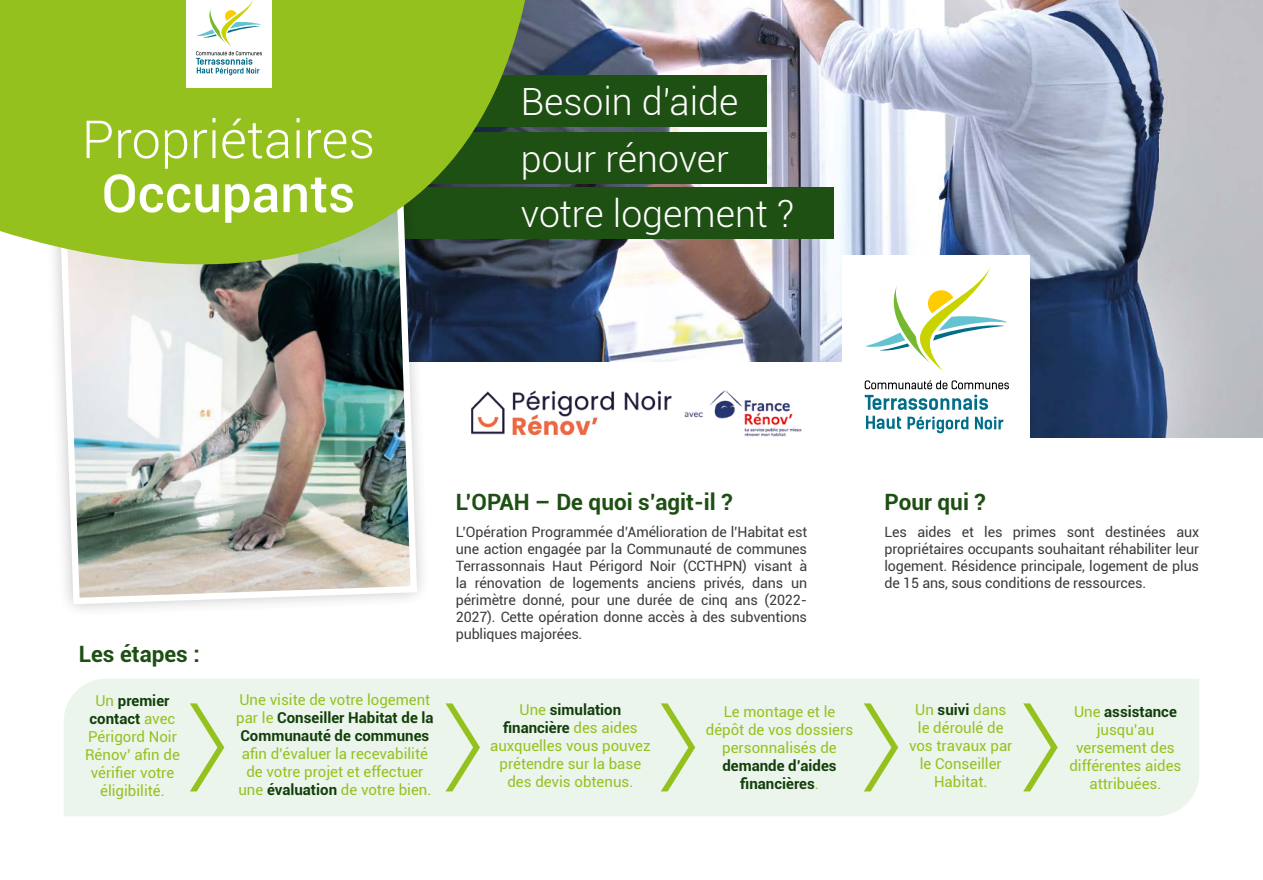
<style>
.page{position:relative;width:1263px;height:880px;background:#fff}
.page>*{position:absolute;margin:0;border:0;box-sizing:border-box;transform-origin:0 0}
.t1{font:300 52.5px "Roboto";color:#fff}
.t2{font:500 52.5px "Roboto";color:#fff}
.t3{font:300 37.5px/56.1px "Roboto";color:#fff}
.t4{font:700 22.5px "Roboto";color:#1e4f13}
.t5{font:15px/18px "Roboto";color:#95c11f;text-align:center}
.t6{font:700 15px/18px "Roboto";color:#123e0b}
.t7{font:14.25px/17.1px "Roboto";letter-spacing:-.01em;color:#3c3c3b;text-align:justify}
.s1{font-weight:700;color:#123e0b}
.s2{font-weight:400;color:#95c11f}
</style>
<div class="page">
<img style="left:528px;top:0;width:735px;height:438px">
<div style="left:389px;top:362px;width:597px;height:98px;background:#fff"></div>
<img style="left:471px;top:390px;width:331px;height:47px">
<div style="left:842px;top:255px;width:187px;height:205px;background:#fff"></div>
<svg style="left:866px;top:268px;width:141px;height:103px"></svg>
<svg style="left:865px;top:380px;width:144px;height:30px"></svg>
<svg style="left:907px;top:416px;width:61px;height:17px"></svg>
<svg style="left:975px;top:416px;width:28px;height:13px"></svg>
<svg style="left:866px;top:416px;width:35px;height:13px"></svg>
<div style="left:435px;top:76px;width:332px;height:51px;background:#1e4f13"></div>
<div style="left:387px;top:133px;width:380px;height:51px;background:#1e4f13"></div>
<div style="left:339px;top:188px;width:494px;height:51px;background:#1e4f13"></div>
<img style="left:58px;top:366px;width:362px;height:241px">
<svg style="left:0;top:0;width:528px;height:366px;background:#86a644"></svg>
<div style="left:64px;top:679px;width:1135px;height:137px;background:#ebf5ec"></div>
<svg style="left:190px;top:703px;width:34px;height:88px;background:#d9eac2"></svg>
<svg style="left:445px;top:703px;width:35px;height:88px;background:#daeac3"></svg>
<svg style="left:661px;top:703px;width:34px;height:88px;background:#d9eac2"></svg>
<svg style="left:864px;top:703px;width:34px;height:88px;background:#d9eac2"></svg>
<svg style="left:1023px;top:703px;width:35px;height:88px;background:#daeac3"></svg>
<div style="left:186px;top:0;width:85px;height:87px;background:#fff"></div>
<svg style="left:196px;top:0;width:66px;height:75px"></svg>
<svg style="left:1202px;top:0;width:31px;height:1px"></svg>
<h1 class="t1" style="left:82px;top:103px;width:295px">Propriétaires</h1>
<h1 class="t2" style="left:102px;top:156px;width:255px">Occupants</h1>
<h2 class="t3" style="left:521px;top:73px;width:275px">Besoin d'aide pour rénover votre logement ?</h2>
<h3 class="t4" style="left:79px;top:638px;width:123px">Les étapes :</h3>
<p class="t5" style="left:85px;top:691px;width:96px">Un <span class="s1">premier contact</span> avec<br>Périgord Noir<br>Rénov’ afin de vérifier votre éligibilité.</p>
<p class="t6" style="left:236px;top:690px;width:199px"><span class="s2">Une visite de votre logement par le</span> Conseiller Habitat de la<br>Communauté de communes</p>
<p class="t5" style="left:238px;top:744px;width:194px">afin d’évaluer la recevabilité de votre projet et effectuer une <span class="s1">évaluation</span> de votre bien.</p>
<h3 class="t4" style="left:456px;top:486px;width:278px">L’OPAH – De quoi s’agit-il ?</h3>
<p class="t7" style="left:456px;top:523px;width:353px">L’Opération Programmée d’Amélioration de l’Habitat est une action engagée par la Communauté de communes Terrassonnais Haut Périgord Noir (CCTHPN) visant à la rénovation de logements anciens privés, dans un périmètre donné, pour une durée de cinq ans (2022- 2027). Cette opération donne accès à des subventions publiques majorées.</p>
<p class="t5" style="left:490px;top:700px;width:162px">Une <span class="s1">simulation financière</span> des aides auxquelles vous pouvez prétendre sur la base des devis obtenus.</p>
<p class="t5" style="left:706px;top:702px;width:149px">Le montage et le dépôt de vos dossiers personnalisés de</p>
<p class="t6" style="left:722px;top:755px;width:116px;text-align:center">demande d’aides financières<span class="s2">.</span></p>
<h3 class="t4" style="left:884px;top:486px;width:103px">Pour qui ?</h3>
<p class="t7" style="left:884px;top:523px;width:316px">Les aides et les primes sont destinées aux propriétaires occupants souhaitant réhabiliter leur logement. Résidence principale, logement de plus de 15 ans, sous conditions de ressources.</p>
<p class="t5" style="left:909px;top:700px;width:105px">Un <span class="s1">suivi</span> dans le déroulé de vos travaux par le Conseiller<br>Habitat.</p>
<p class="t5" style="left:1069px;top:702px;width:114px">Une <span class="s1">assistance </span>jusqu’au versement des différentes aides attribuées.</p>
</div>
